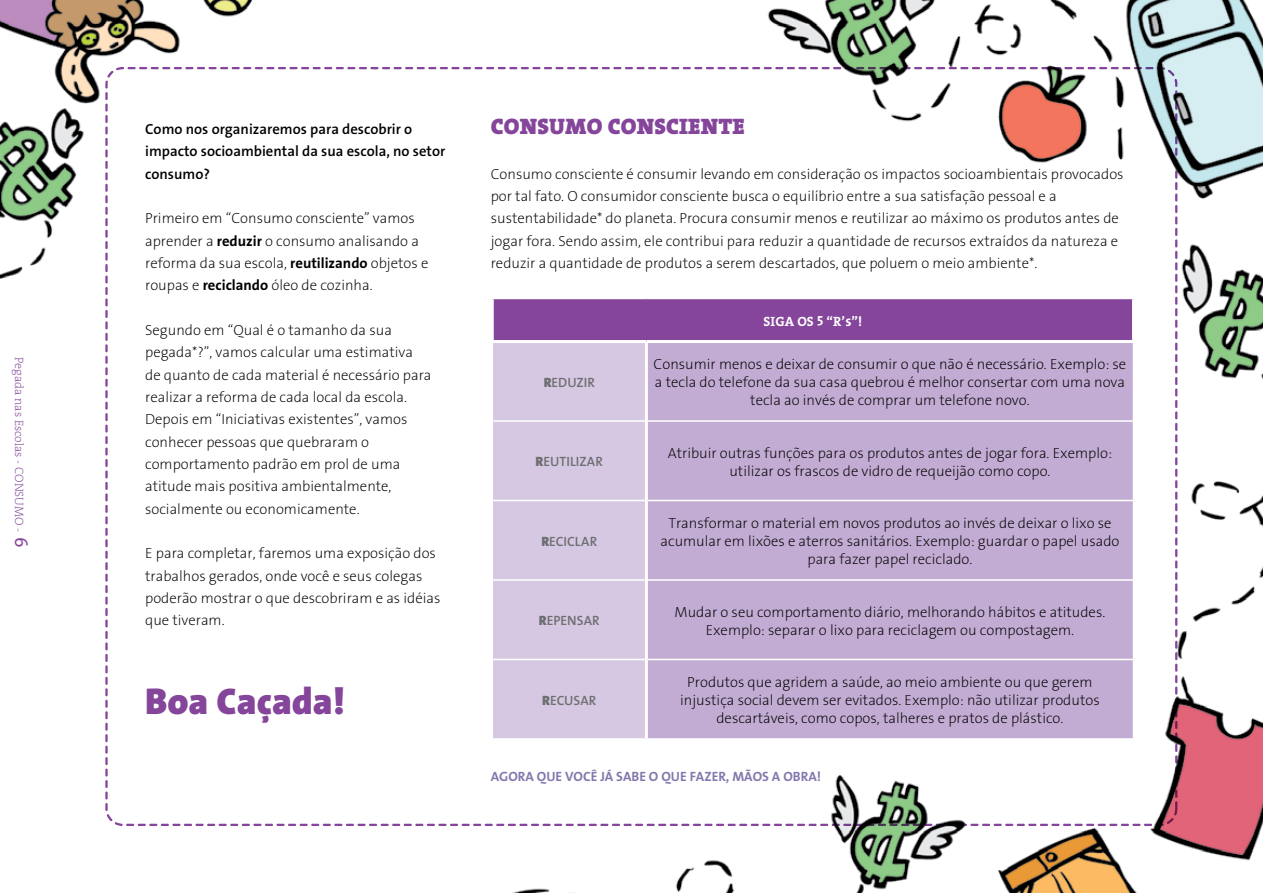
<style>
.page{position:relative;width:1263px;height:893px;background:#fff}
.page>*{position:absolute;margin:0;border:0;box-sizing:border-box;transform-origin:0 0}
.t1{font:900 37.5px "The Sans B9";color:#84459b}
.t2{font:900 22.5px "The Serif 9";letter-spacing:.01em;color:#84459b}
.t3{font:200 14.7px/22.4px "The Sans B2";color:#000;text-align:center}
.t4{font:600 14.7px/22.4px "The Sans B6";color:#000}
.t5{font:700 13.5px "The Sans B7";color:#8578ae}
.t6{font:600 13.5px "The Sans B6";letter-spacing:.005em;color:#6d6f71}
.t7{font:700 13.5px "The Serif 7";color:#fff}
.t8{font:600 13.5px "The Sans B6";letter-spacing:.025em;color:#6d6f71}
.t9{font:200 12px "The Serif 2";color:#84459b}
.s1{font-family:"The Serif 5";font-weight:400;font-size:18px}
.s2{font-family:"The Sans B7";font-weight:700}
.s3{font-family:"The Sans B9";font-weight:900}
.s4{font-family:"The Sans B7";font-size:14.7px}
</style>
<div class="page">
<img style="left:0;top:0;width:1263px;height:893px">
<div style="left:492px;top:298px;width:641px;height:43px;background:#84459b"></div>
<div style="left:493px;top:343px;width:152px;height:395px;background:#d6c8e2"></div>
<div style="left:648px;top:343px;width:485px;height:395px;background:#c3acd3"></div>
<hr style="left:491px;top:343px;width:2px;height:77px;background:#fff">
<hr style="left:491px;top:420px;width:154px;height:2px;background:#fff">
<hr style="left:491px;top:422px;width:2px;height:78px;background:#fff">
<hr style="left:491px;top:500px;width:154px;height:1px;background:#fff">
<hr style="left:491px;top:501px;width:2px;height:78px;background:#fff">
<hr style="left:491px;top:579px;width:154px;height:2px;background:#fff">
<hr style="left:491px;top:581px;width:2px;height:78px;background:#fff">
<hr style="left:491px;top:659px;width:154px;height:1px;background:#fff">
<hr style="left:491px;top:660px;width:2px;height:78px;background:#fff">
<hr style="left:1133px;top:343px;width:1px;height:77px;background:#fff">
<hr style="left:648px;top:420px;width:486px;height:2px;background:#fff">
<hr style="left:1133px;top:422px;width:1px;height:78px;background:#fff">
<hr style="left:648px;top:500px;width:486px;height:1px;background:#fff">
<hr style="left:1133px;top:501px;width:1px;height:78px;background:#fff">
<hr style="left:648px;top:579px;width:486px;height:2px;background:#fff">
<hr style="left:1133px;top:581px;width:1px;height:78px;background:#fff">
<hr style="left:648px;top:659px;width:486px;height:1px;background:#fff">
<hr style="left:1133px;top:660px;width:1px;height:78px;background:#fff">
<hr style="left:645px;top:343px;width:3px;height:78px;background:#fff">
<hr style="left:645px;top:421px;width:3px;height:79px;background:#fff">
<hr style="left:645px;top:500px;width:3px;height:80px;background:#fff">
<hr style="left:645px;top:580px;width:3px;height:79px;background:#fff">
<hr style="left:645px;top:659px;width:3px;height:79px;background:#fff">
<hr style="left:491px;top:738px;width:155px;height:2px;background:#fff">
<hr style="left:646px;top:738px;width:488px;height:2px;background:#fff">
<hr style="left:491px;top:340px;width:155px;height:3px;background:#fff">
<hr style="left:646px;top:340px;width:489px;height:3px;background:#fff">
<hr style="left:491px;top:296px;width:155px;height:3px;background:#fff">
<hr style="left:491px;top:299px;width:3px;height:41px;background:#fff">
<hr style="left:646px;top:296px;width:489px;height:3px;background:#fff">
<hr style="left:1132px;top:299px;width:3px;height:41px;background:#fff">
<p class="t9" style="left:29px;top:357px;width:191px;rotate:90deg">Pegada nas Escolas - CONSUMO - <span class="s1">6</span></p>
<p class="t4" style="left:145px;top:118px;width:302px">Como nos organizaremos para descobrir o impacto socioambiental da sua escola, no setor consumo?</p>
<p class="t3" style="left:145px;top:208px;width:285px;text-align:left">Primeiro em “Consumo consciente” vamos aprender a <span class="s2">reduzir</span> o consumo analisando a reforma da sua escola, <span class="s2">reutilizando</span> objetos e roupas e <span class="s2">reciclando</span> óleo de cozinha.</p>
<p class="t3" style="left:145px;top:319px;width:288px;text-align:left">Segundo em “Qual é o tamanho da sua pegada*?”, vamos calcular uma estimativa de quanto de cada material é necessário para realizar a reforma de cada local da escola.<br>Depois em “Iniciativas existentes”, vamos conhecer pessoas que quebraram o comportamento padrão em prol de uma atitude mais positiva ambientalmente, socialmente ou economicamente.</p>
<p class="t3" style="left:145px;top:543px;width:297px;text-align:left">E para completar, faremos uma exposição dos trabalhos gerados, onde você e seus colegas poderão mostrar o que descobriram e as idéias que tiveram.</p>
<h1 class="t1" style="left:145px;top:682px;width:201px">Boa Caçada!</h1>
<h2 class="t2" style="left:491px;top:107px;width:256px">CONSUMO CONSCIENTE</h2>
<p class="t3" style="left:491px;top:163px;width:634px;text-align:left">Consumo consciente é consumir levando em consideração os impactos socioambientais provocados por tal fato. O consumidor consciente busca o equilíbrio entre a sua satisfação pessoal e a sustentabilidade* do planeta. Procura consumir menos e reutilizar ao máximo os produtos antes de jogar fora. Sendo assim, ele contribui para reduzir a quantidade de recursos extraídos da natureza e reduzir a quantidade de produtos a serem descartados, que poluem o meio ambiente*.</p>
<p class="t6" style="left:544px;top:375px;width:53px"><span class="s3">R</span>eduzir</p>
<p class="t7" style="left:763px;top:310px;width:100px">SIGA OS 5 “R’<span class="s4">s</span>”!</p>
<p class="t3" style="left:654px;top:356px;width:474px;line-height:18px">Consumir menos e deixar de consumir o que não é necessário. Exemplo: se a tecla do telefone da sua casa quebrou é melhor consertar com uma nova tecla ao invés de comprar um telefone novo.</p>
<p class="t6" style="left:536px;top:455px;width:69px"><span class="s3">R</span>eutilizar</p>
<p class="t3" style="left:668px;top:444px;width:446px;line-height:18px">Atribuir outras funções para os produtos antes de jogar fora. Exemplo: utilizar os frascos de vidro de requeijão como copo.</p>
<p class="t8" style="left:541px;top:534px;width:57px"><span class="s3">R</span>eciclar</p>
<p class="t3" style="left:660px;top:515px;width:460px;line-height:18px">Transformar o material em novos produtos ao invés de deixar o lixo se acumular em lixões e aterros sanitários. Exemplo: guardar o papel usado para fazer papel reciclado.</p>
<p class="t6" style="left:539px;top:613px;width:62px"><span class="s3">R</span>epensar</p>
<p class="t3" style="left:675px;top:603px;width:432px;line-height:18px">Mudar o seu comportamento diário, melhorando hábitos e atitudes.<br>Exemplo: separar o lixo para reciclagem ou compostagem.</p>
<p class="t6" style="left:542px;top:693px;width:56px"><span class="s3">R</span>ecusar</p>
<p class="t3" style="left:680px;top:674px;width:421px;line-height:18px">Produtos que agridem a saúde, ao meio ambiente ou que gerem injustiça social devem ser evitados. Exemplo: não utilizar produtos descartáveis, como copos, talheres e pratos de plástico.</p>
<p class="t5" style="left:491px;top:770px;width:332px">AGORA QUE VOCÊ JÁ SABE O QUE FAZER, MÃOS A OBRA!</p>
</div>
